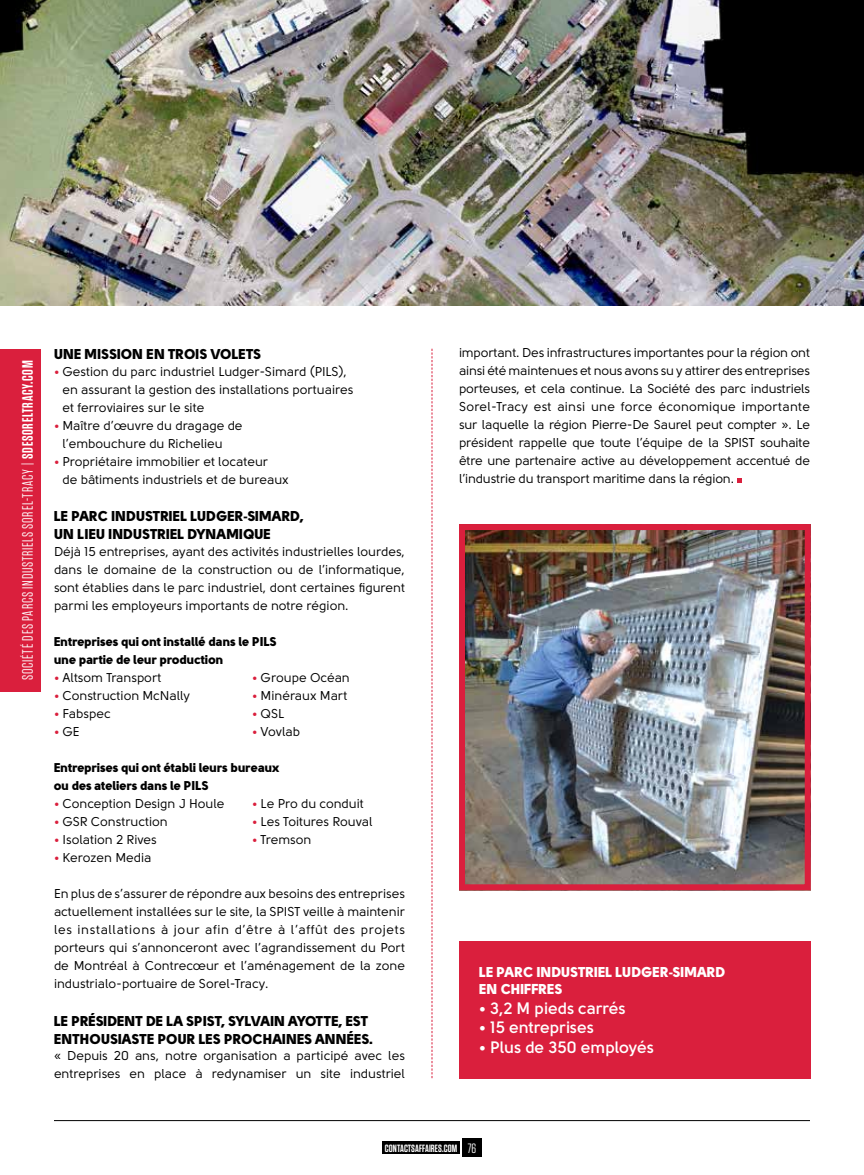
<style>
.page{position:relative;width:864px;height:1175px;background:#fff}
.page>*{position:absolute;margin:0;border:0;box-sizing:border-box;transform-origin:0 0}
.t1{font:700 16.5px "Solomon Sans Semi";letter-spacing:-.01em;color:#fff}
.t2{font:15px "Tungsten";letter-spacing:.05em;color:#fff}
.t3{font:14.25px/18px "Solomon Sans Black";color:#000}
.t4{font:14.25px/17.1px "Solomon Sans Black";color:#fff}
.t5{font:12.75px/18px "Solomon Sans Normal";color:#000}
.t6{font:12.75px/18px "Solomon Sans Black";color:#000}
.t7{font:600 10.5px "Tungsten";letter-spacing:.01em;color:#fff}
.s1{font-weight:600}
.s2{color:#da1f3d}
.s3{font-family:"Avenir LT Std";font-weight:900}
.s4{font-weight:400;font-size:13.5px}
</style>
<div class="page">
<div style="left:382px;top:1141px;width:78px;height:13px;background:#000"></div>
<div style="left:463px;top:1138px;width:19px;height:19px;background:#000"></div>
<svg style="left:737px;top:478px;width:4px;height:5px"></svg>
<svg style="left:432px;top:349px;width:1px;height:729px"></svg>
<div style="left:0;top:349px;width:40px;height:342px;background:#da1f3d"></div>
<div style="left:459px;top:941px;width:352px;height:137px;background:#da1f3d"></div>
<img style="left:466px;top:531px;width:338px;height:352px">
<div style="left:459px;top:524px;width:352px;height:366px;border:6px solid #da1f3d"></div>
<img style="left:0;top:0;width:864px;height:305px">
<hr style="left:54px;top:1120px;width:756px;height:1px;background:#000">
<p class="t2" style="left:20px;top:680px;width:321px;rotate:-90deg">SOCIÉTÉ DES PARCS INDUSTRIELS SOREL-TRACY | <span class="s1">SDESORELTRACY.COM</span></p>
<p class="t3" style="left:54px;top:345px;width:209px">UNE MISSION EN TROIS VOLETS</p>
<p class="t5" style="left:62px;top:362px;width:292px;text-indent:-8px"><span class="s2">•</span> Gestion du parc industriel Ludger-Simard (PILS), en assurant la gestion des installations portuaires et ferroviaires sur le site</p>
<p class="t5" style="left:62px;top:416px;width:182px;text-indent:-8px"><span class="s2">•</span> Maître d’œuvre du dragage de l’embouchure du Richelieu</p>
<p class="t5" style="left:62px;top:452px;width:228px;text-indent:-8px"><span class="s2">•</span> Propriétaire immobilier et locateur<br>de bâtiments industriels et de bureaux</p>
<p class="t3" style="left:54px;top:507px;width:251px">LE PARC INDUSTRIEL LUDGER<span class="s3">-</span>SIMARD,<br>UN LIEU INDUSTRIEL DYNAMIQUE</p>
<p class="t5" style="left:54px;top:542px;width:353px;text-align:justify">Déjà 15 entreprises, ayant des activités industrielles lourdes, dans le domaine de la construction ou de l’informatique, sont établies dans le parc industriel, dont certaines figurent parmi les employeurs importants de notre région.</p>
<p class="t6" style="left:54px;top:632px;width:225px">Entreprises qui ont installé dans le PILS une partie de leur production</p>
<p class="t5" style="left:54px;top:668px;width:109px"><span class="s2">•</span> Altsom Transport</p>
<p class="t5" style="left:54px;top:686px;width:138px"><span class="s2">•</span> Construction McNally</p>
<p class="t5" style="left:54px;top:704px;width:58px"><span class="s2">•</span> Fabspec</p>
<p class="t5" style="left:54px;top:722px;width:27px"><span class="s2">•</span> GE</p>
<p class="t6" style="left:54px;top:758px;width:227px">Entreprises qui ont établi leurs bureaux ou des ateliers dans le PILS</p>
<p class="t5" style="left:54px;top:794px;width:172px"><span class="s2">•</span> Conception Design J Houle</p>
<p class="t5" style="left:54px;top:812px;width:115px"><span class="s2">•</span> GSR Construction</p>
<p class="t5" style="left:54px;top:830px;width:104px"><span class="s2">•</span> Isolation 2 Rives</p>
<p class="t5" style="left:54px;top:848px;width:99px"><span class="s2">•</span> Kerozen Media</p>
<p class="t5" style="left:54px;top:884px;width:353px;text-align:justify">En plus de s’assurer de répondre aux besoins des entreprises actuellement installées sur le site, la SPIST veille à maintenir les installations à jour afin d’être à l’affût des projets porteurs qui s’annonceront avec l’agrandissement du Port de Montréal à Contrecœur et l’aménagement de la zone industrialo-portuaire de Sorel-Tracy.</p>
<p class="t3" style="left:54px;top:1011px;width:321px">LE PRÉSIDENT DE LA SPIST, SYLVAIN AYOTTE, EST<br>ENTHOUSIASTE POUR LES PROCHAINES ANNÉES.</p>
<p class="t5" style="left:54px;top:1046px;width:353px">« Depuis 20 ans, notre organisation a participé avec les entreprises en place à redynamiser un site industriel</p>
<p class="t5" style="left:252px;top:668px;width:99px"><span class="s2">•</span> Groupe Océan</p>
<p class="t5" style="left:252px;top:686px;width:97px"><span class="s2">•</span> Minéraux Mart</p>
<p class="t5" style="left:252px;top:704px;width:34px"><span class="s2">•</span> QSL</p>
<p class="t5" style="left:252px;top:722px;width:49px"><span class="s2">•</span> Vovlab</p>
<p class="t5" style="left:252px;top:794px;width:113px"><span class="s2">•</span> Le Pro du conduit</p>
<p class="t5" style="left:252px;top:812px;width:122px"><span class="s2">•</span> Les Toitures Rouval</p>
<p class="t5" style="left:252px;top:830px;width:61px"><span class="s2">•</span> Tremson</p>
<p class="t5" style="left:459px;top:343px;width:353px;text-align:justify">important. Des infrastructures importantes pour la région ont ainsi été maintenues et nous avons su y attirer des entreprises porteuses, et cela continue. La Société des parc industriels Sorel-Tracy est ainsi une force économique importante sur laquelle la région Pierre-De Saurel peut compter ». Le président rappelle que toute l’équipe de la SPIST souhaite être une partenaire active au développement accentué de l’industrie du transport maritime dans la région.</p>
<p class="t4" style="left:479px;top:963px;width:248px">LE PARC INDUSTRIEL LUDGER<span class="s3">-</span>SIMARD<br>EN CHIFFRES</p>
<p class="t1" style="left:479px;top:998px;width:148px">• 3,2 M pieds carrés</p>
<p class="t1" style="left:479px;top:1018px;width:116px">• 15 entreprises</p>
<p class="t1" style="left:479px;top:1038px;width:176px">• Plus de 350 employés</p>
<p class="t7" style="left:385px;top:1142px;width:93px">CONTACTSAFFAIRES.COM <span class="s4">76</span></p>
</div>
